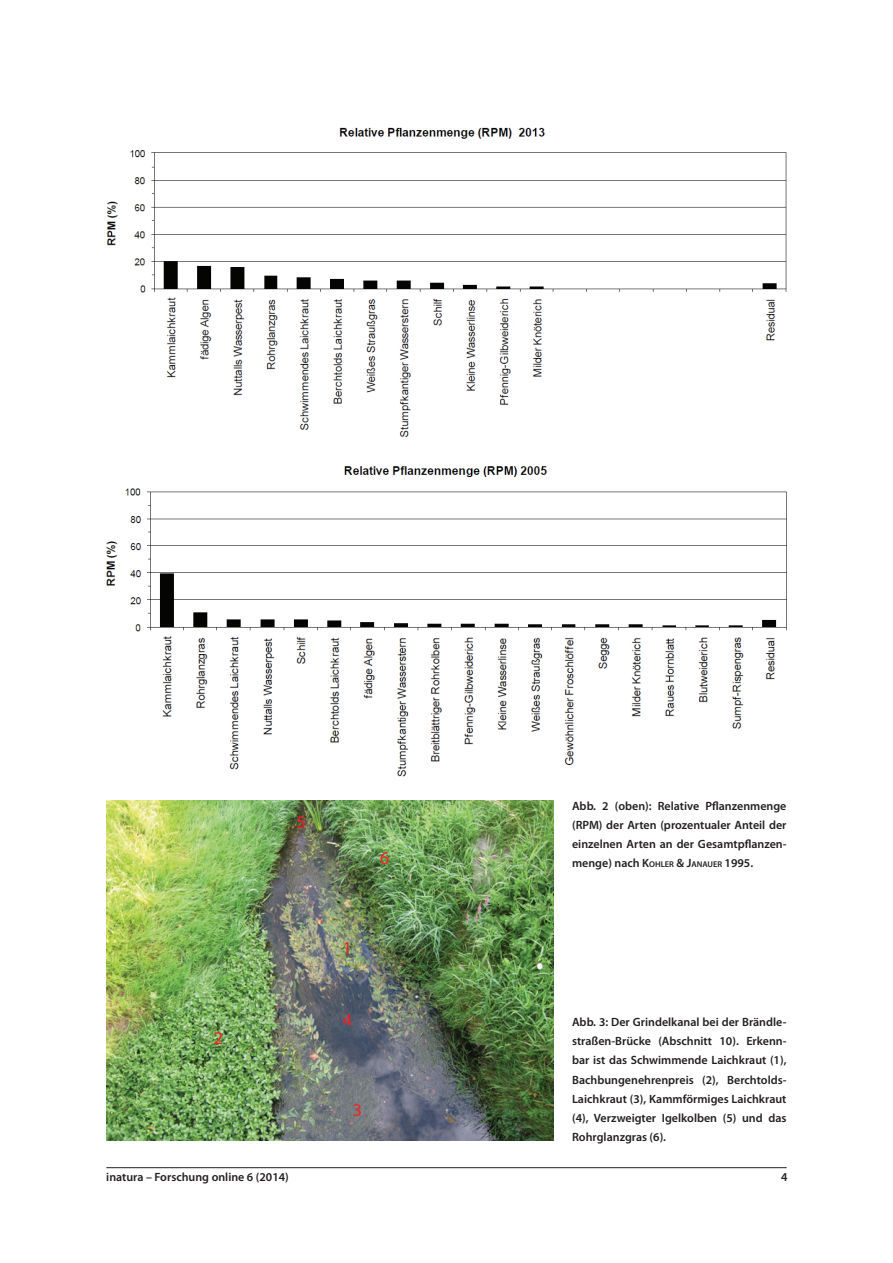
<style>
.page{position:relative;width:893px;height:1263px;background:#fff}
.page>*{position:absolute;margin:0;border:0;box-sizing:border-box;transform-origin:0 0}
.t1{font:18px "Myriad Pro";color:#ee2123}
.t2{font:18px "Myriad Pro";color:#ee1f23}
.t3{font:600 12px/19.2px "Myriad Pro";color:#231f20;text-align:justify}
.s1{font-style:inherit}
.s2{font-size:8.4px}
</style>
<div class="page">
<hr style="left:106px;top:1167px;width:681px;height:1px;background:#231f20">
<img style="left:106px;top:127px;width:681px;height:649px">
<img style="left:106px;top:801px;width:448px;height:340px">
<h1 class="t1" style="left:214px;top:1027px;width:11px">2</h1>
<h1 class="t1" style="left:297px;top:811px;width:11px">5</h1>
<h1 class="t1" style="left:380px;top:847px;width:11px">6</h1>
<h1 class="t1" style="left:343px;top:937px;width:11px">1</h1>
<h1 class="t2" style="left:343px;top:1009px;width:11px">4</h1>
<h1 class="t1" style="left:353px;top:1099px;width:11px">3</h1>
<p class="t3" style="left:572px;top:796px;width:216px">Abb. 2 (oben): Relative Pflanzenmenge (RPM) der Arten (prozentualer Anteil der einzelnen Arten an der Gesamtpflanzen&shy;menge) nach <span class="s1">K</span><span class="s2">OHLER</span> &amp; <span class="s1">J</span><span class="s2">ANAUER</span> 1995.</p>
<p class="t3" style="left:572px;top:1012px;width:216px">Abb. 3: Der Grindelkanal bei der Brändle&shy;straßen-Brücke (Abschnitt 10). Erkenn&shy;bar ist das Schwimmende Laichkraut (1), Bachbungenehrenpreis (2), Berchtolds-Laichkraut (3), Kammförmiges Laichkraut (4), Verzweigter Igelkolben (5) und das Rohrglanzgras (6).</p>
<p class="t3" style="left:106px;top:1167px;width:184px">inatura – Forschung online 6 (2014)</p>
<p class="t3" style="left:781px;top:1167px;width:8px">4</p>
</div>
